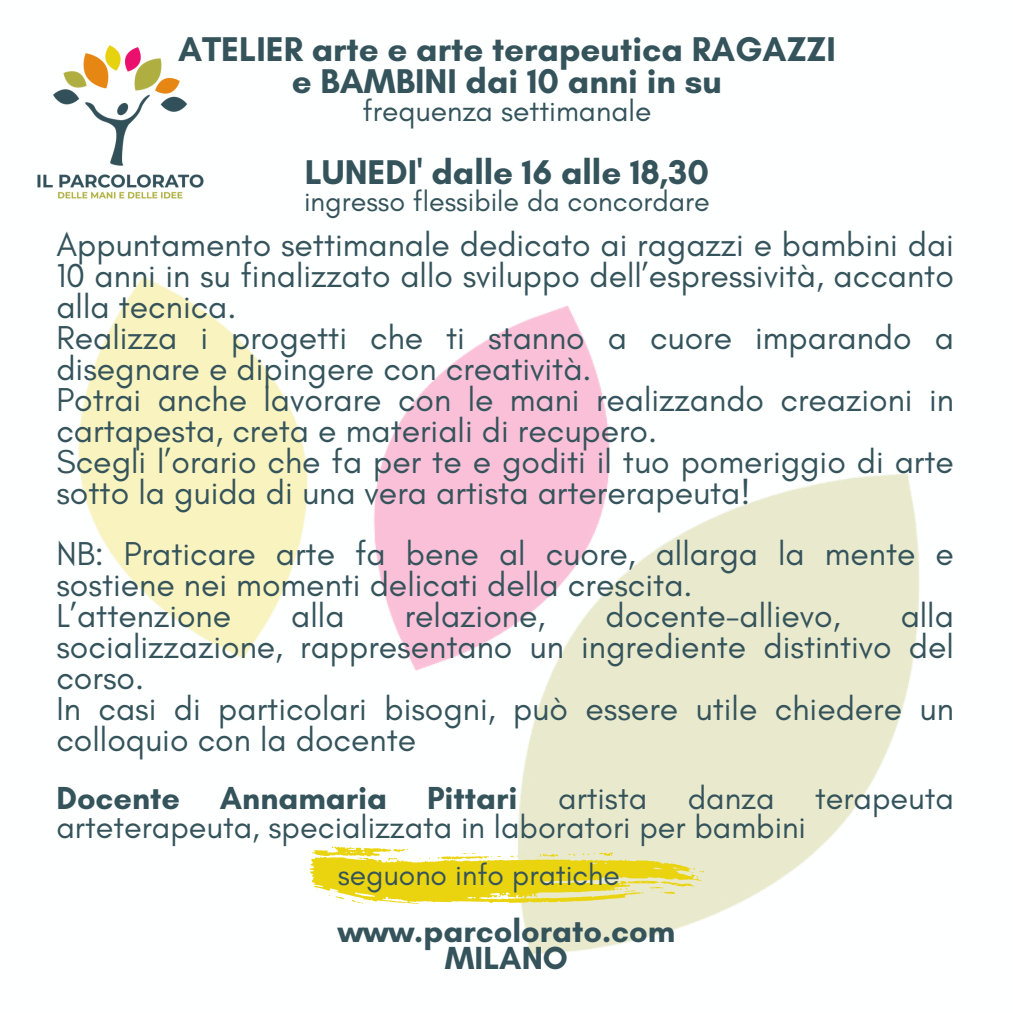
<style>
.page{position:relative;width:1013px;height:1013px;background:#fff}
.page>*{position:absolute;margin:0;border:0;box-sizing:border-box;transform-origin:0 0}
.t1{font:700 35px/31.9px "Glacial Indifference";color:#34535b;text-align:center}
.t2{font:33.75px/31px "Glacial Indifference";color:#34535b}
.t3{font:32.5px/29px "Glacial Indifference";color:#34535b}
.t4{font:700 32.5px/27.2px "Glacial Indifference";color:#34535b;text-align:center}
.t5{font:30px "Glacial Indifference";color:#34535b}
.t6{font:28.75px "Glacial Indifference";color:#34535b}
.s1{font-weight:700}
</style>
<div class="page">
<img style="left:78px;top:276px;width:842px;height:678px">
<img style="left:37px;top:45px;width:167px;height:154px">
<svg style="left:309px;top:846px;width:395px;height:57px;background:#ece065"></svg>
<h2 class="t1" style="left:178px;top:33px;width:659px">ATELIER arte e arte terapeutica RAGAZZI e BAMBINI dai 10 anni in su</h2>
<h2 class="t5" style="left:362px;top:92px;width:290px">frequenza settimanale</h2>
<p class="t1" style="left:305px;top:155px;width:405px">LUNEDI' dalle 16 alle 18,30</p>
<p class="t6" style="left:304px;top:183px;width:407px">ingresso flessibile da concordare</p>
<h2 class="t2" style="left:56px;top:228px;width:899px">Appuntamento settimanale dedicato ai ragazzi e bambini dai 10 anni in su finalizzato allo sviluppo dell’espressività, accanto alla tecnica.<br>Realizza i progetti che ti stanno a cuore imparando a disegnare e dipingere con creatività.<br>Potrai anche lavorare con le mani realizzando creazioni in cartapesta, creta e materiali di recupero.<br>Scegli l’orario che fa per te e goditi il tuo pomeriggio di arte sotto la guida di una vera artista artererapeuta!</h2>
<h2 class="t2" style="left:56px;top:538px;width:899px">NB: Praticare arte fa bene al cuore, allarga la mente e sostiene nei momenti delicati della crescita.<br>L’attenzione</h2>
<h2 class="t2" style="left:56px;top:600px;width:899px;text-indent:844px">alla socializzazione, rappresentano un ingrediente distintivo del corso.<br>In casi di particolari bisogni, può essere utile chiedere un colloquio con la docente</h2>
<p class="t3" style="left:56px;top:783px;width:899px"><span class="s1">Docente Annamaria Pittari</span> artista danza terapeuta arteterapeuta, specializzata in laboratori per bambini</p>
<p class="t5" style="left:338px;top:856px;width:283px">seguono info pratiche</p>
<h2 class="t2" style="left:291px;top:600px;width:55px">alla</h2>
<h2 class="t2" style="left:405px;top:600px;width:142px">relazione,</h2>
<h2 class="t2" style="left:605px;top:600px;width:236px">docente-allievo,</h2>
<h2 class="t4" style="left:338px;top:916px;width:339px">www.parcolorato.com<br>MILANO</h2>
</div>
